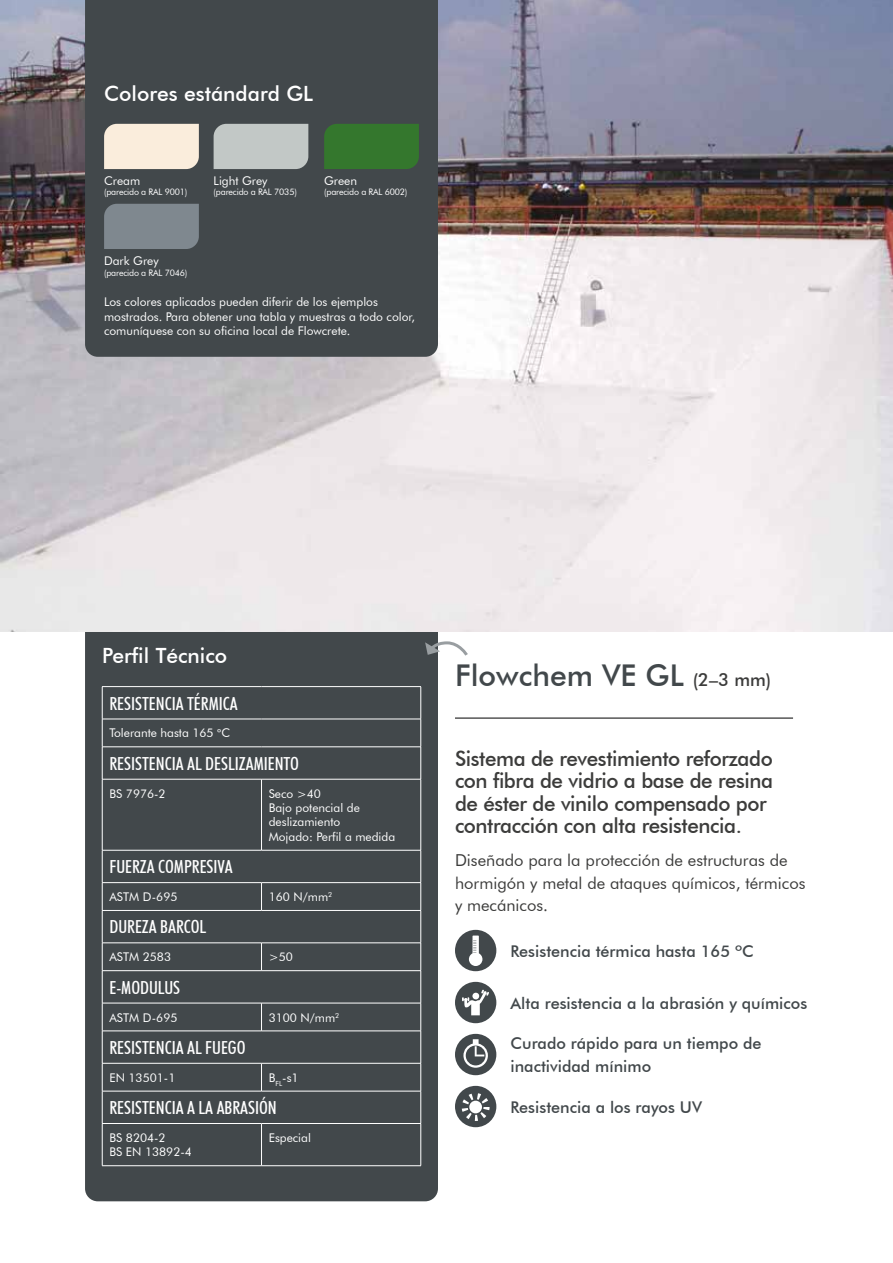
<style>
.page{position:relative;width:893px;height:1263px;background:#fff}
.page>*{position:absolute;margin:0;border:0;box-sizing:border-box;transform-origin:0 0}
.t1{font:500 30px "Futura BT";color:#42484b}
.t2{font:500 21px/22.5px "Futura BT";letter-spacing:-.02em;color:#3c3c3b}
.t3{font:500 21px "Futura BT";color:#fff}
.t4{font:500 condensed 18px "Futura BT";color:#fff}
.t5{font:16.5px/22.5px "Futura BT";color:#3c3c3b}
.t6{font:500 16.2px/23px "Futura BT";color:#42484b}
.t7{font:12px/14.4px "Futura BT";color:#fff}
.t8{font:9px "Futura BT";letter-spacing:-.02em;color:#fff}
.s1{font-family:"Minion Pro"}
.s2{font-size:18px;color:#3c3c3b}
</style>
<div class="page">
<div style="left:85px;top:568px;width:353px;height:633px;background:#42484b;border-radius:13px"></div>
<hr style="left:455px;top:718px;width:338px;height:1px;background:#000">
<div style="left:455px;top:930px;width:41px;height:41px;background:#42484b;border-radius:50%"></div>
<svg style="left:469px;top:935px;width:13px;height:31px"></svg>
<div style="left:455px;top:982px;width:41px;height:41px;background:#42484b;border-radius:50%"></div>
<svg style="left:462px;top:989px;width:27px;height:26px"></svg>
<div style="left:472px;top:992px;width:7px;height:8px;background:#fff;border-radius:3px"></div>
<div style="left:455px;top:1034px;width:41px;height:41px;background:#42484b;border-radius:50%"></div>
<svg style="left:463px;top:1039px;width:25px;height:29px"></svg>
<div style="left:455px;top:1086px;width:41px;height:41px;background:#42484b;border-radius:50%"></div>
<svg style="left:462px;top:1093px;width:28px;height:28px"></svg>
<svg style="left:425px;top:641px;width:43px;height:15px"></svg>
<img style="left:0;top:0;width:893px;height:631px">
<div style="left:85px;top:0;width:353px;height:357px;background:#42484b"></div>
<div style="left:214px;top:124px;width:94px;height:45px;background:#c2c8c6"></div>
<div style="left:324px;top:124px;width:95px;height:45px;background:#34772d"></div>
<div style="left:104px;top:204px;width:95px;height:45px;background:#7f888f"></div>
<div style="left:104px;top:124px;width:95px;height:45px;background:#faeddc"></div>
<hr style="left:102px;top:686px;width:159px;height:1px;background:#fff">
<hr style="left:102px;top:687px;width:1px;height:32px;background:#fff">
<hr style="left:261px;top:686px;width:160px;height:1px;background:#fff">
<hr style="left:421px;top:687px;width:1px;height:32px;background:#fff">
<hr style="left:102px;top:719px;width:159px;height:1px;background:#fff">
<svg style="left:102px;top:719px;width:1px;height:27px"></svg>
<hr style="left:261px;top:719px;width:160px;height:1px;background:#fff">
<svg style="left:421px;top:719px;width:1px;height:28px"></svg>
<hr style="left:102px;top:746px;width:159px;height:1px;background:#fff">
<hr style="left:102px;top:747px;width:1px;height:32px;background:#fff">
<hr style="left:261px;top:746px;width:160px;height:1px;background:#fff">
<hr style="left:421px;top:747px;width:1px;height:32px;background:#fff">
<hr style="left:102px;top:779px;width:159px;height:1px;background:#fff">
<hr style="left:102px;top:779px;width:1px;height:71px;background:#fff">
<hr style="left:261px;top:779px;width:160px;height:1px;background:#fff">
<hr style="left:261px;top:779px;width:1px;height:71px;background:#fff">
<hr style="left:421px;top:779px;width:1px;height:71px;background:#fff">
<hr style="left:102px;top:850px;width:159px;height:1px;background:#fff">
<hr style="left:102px;top:850px;width:1px;height:32px;background:#fff">
<hr style="left:261px;top:850px;width:160px;height:1px;background:#fff">
<hr style="left:421px;top:850px;width:1px;height:32px;background:#fff">
<hr style="left:102px;top:882px;width:159px;height:1px;background:#fff">
<svg style="left:102px;top:883px;width:1px;height:27px"></svg>
<hr style="left:261px;top:882px;width:160px;height:1px;background:#fff">
<svg style="left:261px;top:883px;width:1px;height:27px"></svg>
<svg style="left:421px;top:883px;width:1px;height:27px"></svg>
<hr style="left:102px;top:910px;width:159px;height:1px;background:#fff">
<hr style="left:102px;top:911px;width:1px;height:32px;background:#fff">
<hr style="left:261px;top:910px;width:160px;height:1px;background:#fff">
<hr style="left:421px;top:911px;width:1px;height:32px;background:#fff">
<hr style="left:102px;top:942px;width:159px;height:1px;background:#fff">
<svg style="left:102px;top:943px;width:1px;height:27px"></svg>
<hr style="left:261px;top:942px;width:160px;height:1px;background:#fff">
<svg style="left:261px;top:943px;width:1px;height:27px"></svg>
<svg style="left:421px;top:943px;width:1px;height:27px"></svg>
<hr style="left:102px;top:970px;width:159px;height:1px;background:#fff">
<hr style="left:102px;top:971px;width:1px;height:32px;background:#fff">
<hr style="left:261px;top:970px;width:160px;height:1px;background:#fff">
<hr style="left:421px;top:971px;width:1px;height:32px;background:#fff">
<hr style="left:102px;top:1003px;width:159px;height:1px;background:#fff">
<svg style="left:102px;top:1003px;width:1px;height:28px"></svg>
<hr style="left:261px;top:1003px;width:160px;height:1px;background:#fff">
<svg style="left:261px;top:1003px;width:1px;height:28px"></svg>
<svg style="left:421px;top:1003px;width:1px;height:28px"></svg>
<hr style="left:102px;top:1031px;width:159px;height:1px;background:#fff">
<hr style="left:102px;top:1031px;width:1px;height:32px;background:#fff">
<hr style="left:261px;top:1031px;width:160px;height:1px;background:#fff">
<hr style="left:421px;top:1031px;width:1px;height:32px;background:#fff">
<hr style="left:102px;top:1063px;width:159px;height:1px;background:#fff">
<svg style="left:102px;top:1063px;width:1px;height:28px"></svg>
<hr style="left:261px;top:1063px;width:160px;height:1px;background:#fff">
<svg style="left:261px;top:1063px;width:1px;height:28px"></svg>
<svg style="left:421px;top:1063px;width:1px;height:28px"></svg>
<hr style="left:102px;top:1091px;width:159px;height:1px;background:#fff">
<hr style="left:102px;top:1091px;width:1px;height:32px;background:#fff">
<hr style="left:261px;top:1091px;width:160px;height:1px;background:#fff">
<hr style="left:421px;top:1091px;width:1px;height:32px;background:#fff">
<hr style="left:102px;top:1123px;width:159px;height:1px;background:#fff">
<hr style="left:102px;top:1124px;width:1px;height:41px;background:#fff">
<hr style="left:261px;top:1123px;width:160px;height:1px;background:#fff">
<hr style="left:261px;top:1124px;width:1px;height:41px;background:#fff">
<hr style="left:421px;top:1124px;width:1px;height:41px;background:#fff">
<hr style="left:102px;top:1165px;width:159px;height:1px;background:#fff">
<hr style="left:261px;top:1165px;width:160px;height:1px;background:#fff">
<h2 class="t3" style="left:104px;top:81px;width:210px">Colores estándard GL</h2>
<p class="t7" style="left:104px;top:173px;width:38px">Cream</p>
<p class="t8" style="left:104px;top:187px;width:85px">(parecido a RAL 9001)</p>
<p class="t7" style="left:214px;top:173px;width:55px">Light Grey</p>
<p class="t8" style="left:214px;top:187px;width:85px">(parecido a RAL 7035)</p>
<p class="t7" style="left:324px;top:173px;width:34px">Green</p>
<p class="t8" style="left:324px;top:187px;width:85px">(parecido a RAL 6002)</p>
<p class="t7" style="left:104px;top:254px;width:56px">Dark Grey</p>
<p class="t8" style="left:104px;top:267px;width:85px">(parecido a RAL 7046)</p>
<p class="t7" style="left:104px;top:295px;width:312px">Los colores aplicados pueden diferir de los ejemplos mostrados. Para obtener una tabla y muestras a todo color, comuníquese con su oficina local de Flowcrete.</p>
<h2 class="t3" style="left:102px;top:643px;width:127px">Perfil Técnico</h2>
<h3 class="t4" style="left:109px;top:692px;width:130px">RESISTENCIA TÉRMICA</h3>
<p class="t7" style="left:109px;top:726px;width:122px">Tolerante hasta 165 <span class="s1">°</span>C</p>
<h3 class="t4" style="left:109px;top:752px;width:191px">RESISTENCIA AL DESLIZAMIENTO</h3>
<p class="t7" style="left:109px;top:786px;width:58px">BS 7976-2</p>
<p class="t7" style="left:269px;top:786px;width:128px">Seco &gt;40<br>Bajo potencial de deslizamiento<br>Mojado: Perfil a medida</p>
<h3 class="t4" style="left:109px;top:856px;width:125px">FUERZA COMPRESIVA</h3>
<p class="t7" style="left:109px;top:889px;width:70px">ASTM D-695</p>
<p class="t7" style="left:269px;top:889px;width:65px">160 N/mm<sup>2</sup></p>
<h3 class="t4" style="left:109px;top:916px;width:98px">DUREZA BARCOL</h3>
<p class="t7" style="left:109px;top:950px;width:63px">ASTM 2583</p>
<p class="t7" style="left:269px;top:950px;width:26px">&gt;50</p>
<h3 class="t4" style="left:109px;top:976px;width:72px">E-MODULUS</h3>
<p class="t7" style="left:109px;top:1010px;width:70px">ASTM D-695</p>
<p class="t7" style="left:269px;top:1010px;width:72px">3100 N/mm<sup>2</sup></p>
<h3 class="t4" style="left:109px;top:1036px;width:138px">RESISTENCIA AL FUEGO</h3>
<p class="t7" style="left:109px;top:1070px;width:67px">EN 13501-1</p>
<p class="t7" style="left:269px;top:1070px;width:31px">B<sub>FL</sub>-s1</p>
<h3 class="t4" style="left:109px;top:1097px;width:169px">RESISTENCIA A LA ABRASIÓN</h3>
<p class="t7" style="left:109px;top:1130px;width:84px">BS 8204-2<br>BS EN 13892-4</p>
<p class="t7" style="left:269px;top:1130px;width:44px">Especial</p>
<h1 class="t1" style="left:455px;top:657px;width:318px">Flowchem VE GL <span class="s2">(2–3 mm)</span></h1>
<h2 class="t2" style="left:455px;top:747px;width:320px">Sistema de revestimiento reforzado con fibra de vidrio a base de resina de éster de vinilo compensado por contracción con alta resistencia.</h2>
<h3 class="t5" style="left:455px;top:849px;width:352px">Diseñado para la protección de estructuras de hormigón y metal de ataques químicos, térmicos y mecánicos.</h3>
<h3 class="t6" style="left:510px;top:939px;width:245px">Resistencia térmica hasta 165 ºC</h3>
<h3 class="t6" style="left:510px;top:991px;width:298px">Alta resistencia a la abrasión y químicos</h3>
<h3 class="t6" style="left:510px;top:1032px;width:253px">Curado rápido para un tiempo de inactividad mínimo</h3>
<h3 class="t6" style="left:510px;top:1095px;width:193px">Resistencia a los rayos UV</h3>
</div>
